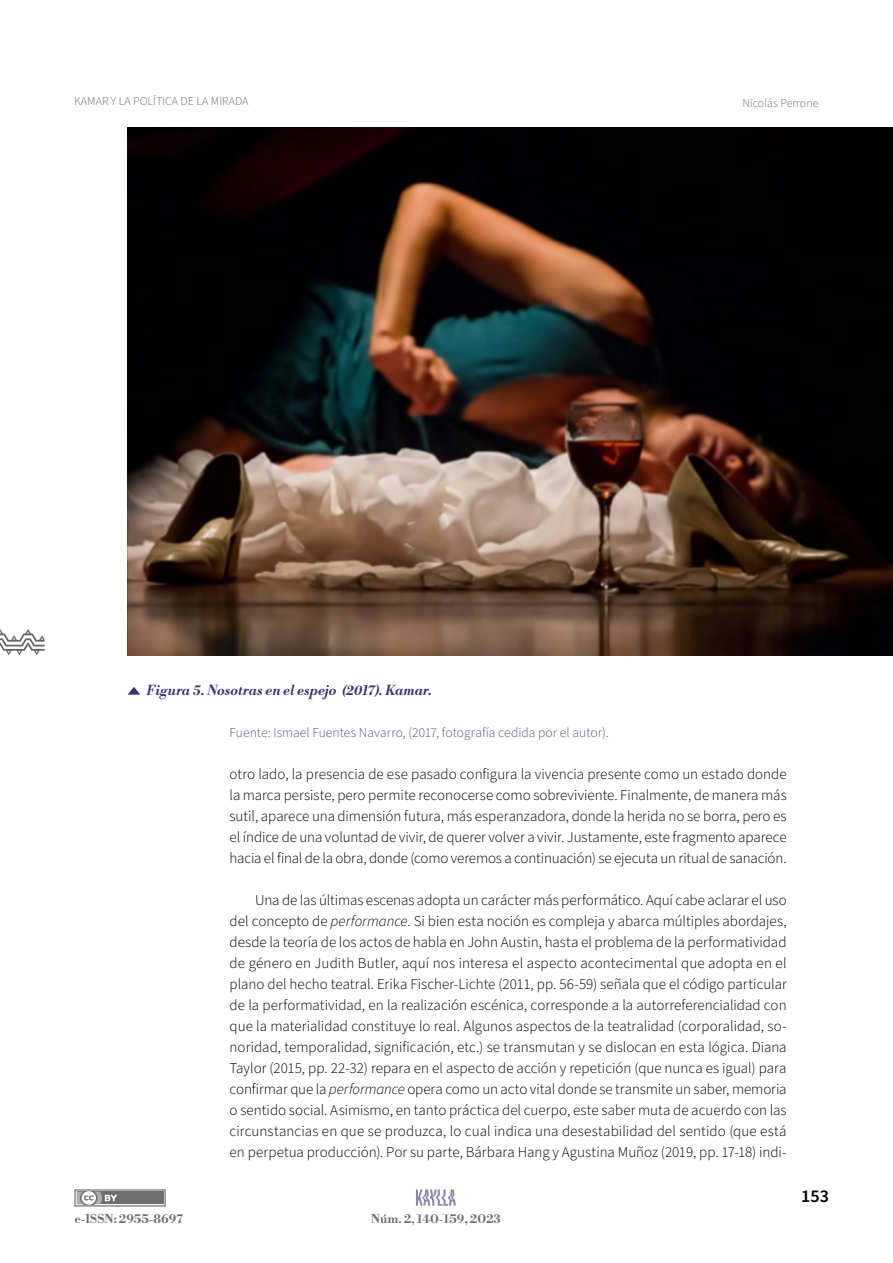
<style>
.page{position:relative;width:893px;height:1263px;background:#fff}
.page>*{position:absolute;margin:0;border:0;box-sizing:border-box;transform-origin:0 0}
.t1{font:600 18px "Source Sans 3";color:#000}
.t2{font:300 15px/21px "Source Sans 3";letter-spacing:-.005em;color:#000;text-align:justify}
.t3{font:300 13.5px "Source Sans 3";color:#585084}
.t4{font:italic 700 13.5px "Libre Bodoni";letter-spacing:.01em;color:#3a326e}
.t5{font:300 12px "Source Sans 3";color:#6e6e6e}
.t6{font:700 12px "Libre Bodoni";color:#6e6e6e}
.s1{font-style:italic}
</style>
<div class="page">
<svg style="left:0;top:629px;width:45px;height:26px"></svg>
<svg style="left:74px;top:1189px;width:92px;height:17px"></svg>
<div style="left:77px;top:1191px;width:86px;height:13px;background:#6e6e6e"></div>
<svg style="left:77px;top:1191px;width:40px;height:13px"></svg>
<svg style="left:416px;top:1189px;width:40px;height:17px"></svg>
<svg style="left:128px;top:687px;width:12px;height:8px"></svg>
<img style="left:128px;top:128px;width:765px;height:527px">
<p class="t5" style="left:74px;top:93px;width:176px">KAMAR Y LA POLÍTICA DE LA MIRADA</p>
<p class="t5" style="left:742px;top:95px;width:78px">Nicolás Perrone</p>
<p class="t4" style="left:147px;top:679px;width:287px">Figura 5. Nosotras en el espejo (2017). Kamar.</p>
<p class="t3" style="left:230px;top:723px;width:380px">Fuente: Ismael Fuentes Navarro, (2017, fotografía cedida por el autor).</p>
<p class="t6" style="left:74px;top:1208px;width:110px">e-ISSN: 2955-8697</p>
<p class="t2" style="left:230px;top:764px;width:559px">otro lado, la presencia de ese pasado configura la vivencia presente como un estado donde la marca persiste, pero permite reconocerse como sobreviviente. Finalmente, de manera más sutil, aparece una dimensión futura, más esperanzadora, donde la herida no se borra, pero es el índice de una voluntad de vivir, de querer volver a vivir. Justamente, este fragmento aparece hacia el final de la obra, donde (como veremos a continuación) se ejecuta un ritual de sanación.</p>
<p class="t2" style="left:230px;top:890px;width:559px;text-indent:26px">Una de las últimas escenas adopta un carácter más performático. Aquí cabe aclarar el uso del concepto de <span class="s1">performance</span>. Si bien esta noción es compleja y abarca múltiples abordajes, desde la teoría de los actos de habla en John Austin, hasta el problema de la performatividad de género en Judith Butler, aquí nos interesa el aspecto acontecimental que adopta en el plano del hecho teatral. Erika Fischer-Lichte (2011, pp. 56-59) señala que el código particular de la performatividad, en la realización escénica, corresponde a la autorreferencialidad con que la materialidad constituye lo real. Algunos aspectos de la teatralidad (corporalidad, so&shy;noridad, temporalidad, significación, etc.) se transmutan y se dislocan en esta lógica. Diana Taylor (2015, pp. 22-32) repara en el aspecto de acción y repetición (que nunca es igual) para confirmar que la <span class="s1">performance</span> opera como un acto vital donde se transmite un saber, memoria o sentido social. Asimismo, en tanto práctica del cuerpo, este saber muta de acuerdo con las circunstancias en que se produzca, lo cual indica una desestabilidad del sentido (que está en perpetua producción). Por su parte, Bárbara Hang y Agustina Muñoz (2019, pp. 17-18) indi-</p>
<p class="t6" style="left:371px;top:1208px;width:131px">Núm. 2, 140-159, 2023</p>
<p class="t1" style="left:801px;top:1184px;width:29px">153</p>
</div>
